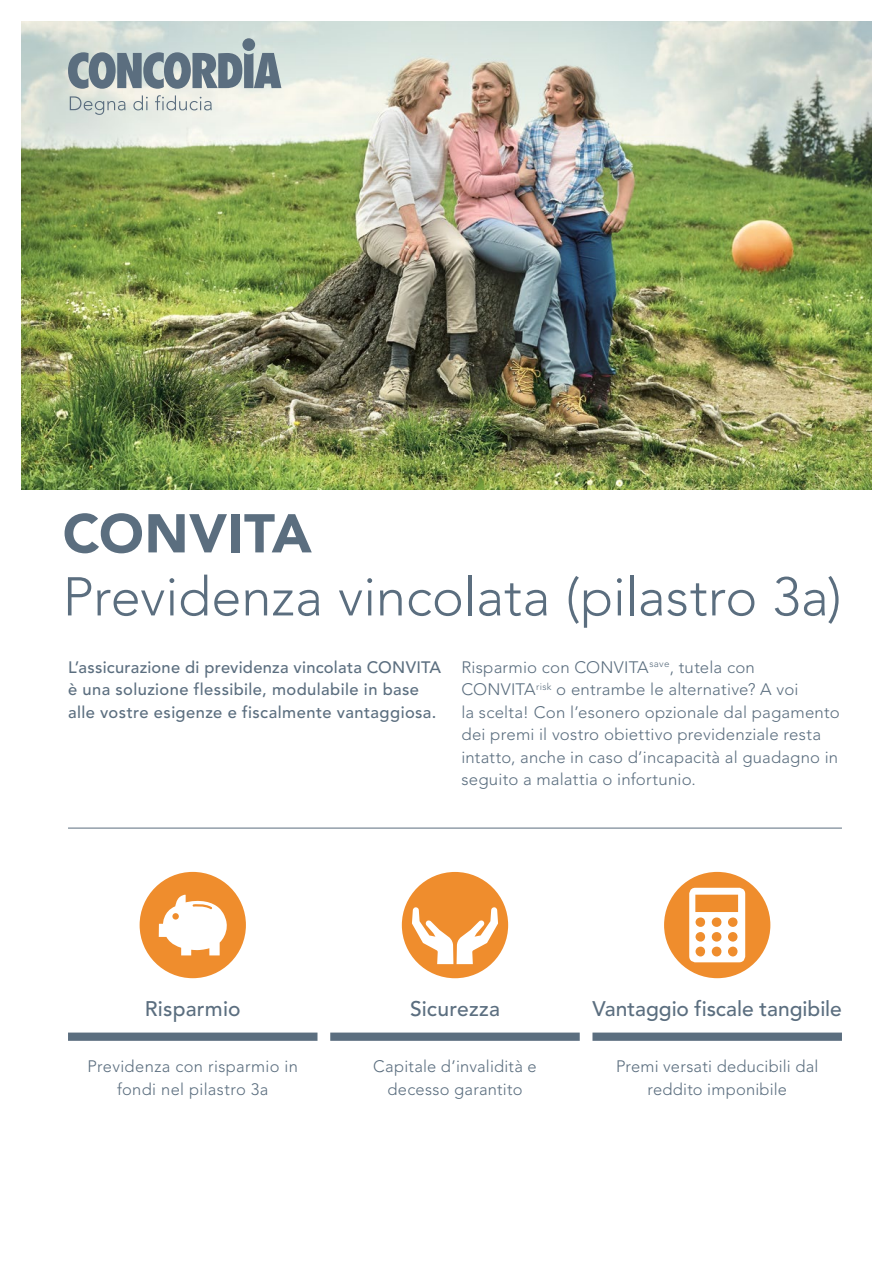
<style>
.page{position:relative;width:893px;height:1263px;background:#fff}
.page>*{position:absolute;margin:0;border:0;box-sizing:border-box;transform-origin:0 0}
.t1{font:300 54px "Avenir LT Std";color:#5b6e7f}
.t2{font:900 54px "Avenir";letter-spacing:.01em;color:#5b6e7f}
.t3{font:500 21px "Avenir";letter-spacing:.005em;color:#5b6e7f}
.t4{font:300 16.5px/22.5px "Avenir LT Std";letter-spacing:.015em;color:#5b6e7f;text-align:center}
.t5{font:500 16.5px/22.5px "Avenir";letter-spacing:.02em;color:#5b6e7f}
</style>
<div class="page">
<img style="left:21px;top:21px;width:851px;height:468px">
<svg style="left:68px;top:52px;width:213px;height:37px;background:#85949e"></svg>
<div style="left:242px;top:38px;width:13px;height:13px;background:#5b6e7f;border-radius:50%"></div>
<svg style="left:70px;top:96px;width:56px;height:19px"></svg>
<svg style="left:133px;top:95px;width:15px;height:15px"></svg>
<svg style="left:155px;top:95px;width:57px;height:15px"></svg>
<hr style="left:68px;top:828px;width:774px;height:1px;background:#5b6e7f">
<div style="left:592px;top:1032px;width:250px;height:9px;background:#5b6e7f"></div>
<div style="left:664px;top:872px;width:106px;height:106px;background:#ef8d2d;border-radius:50%"></div>
<svg style="left:689px;top:888px;width:56px;height:74px"></svg>
<div style="left:68px;top:1032px;width:249px;height:9px;background:#5b6e7f"></div>
<div style="left:330px;top:1032px;width:250px;height:9px;background:#5b6e7f"></div>
<div style="left:140px;top:872px;width:106px;height:106px;background:#ef8d2d;border-radius:50%"></div>
<svg style="left:159px;top:895px;width:68px;height:60px"></svg>
<div style="left:402px;top:872px;width:106px;height:106px;background:#ef8d2d;border-radius:50%"></div>
<svg style="left:412px;top:907px;width:86px;height:57px"></svg>
<h1 class="t2" style="left:63px;top:501px;width:250px">CONVITA</h1>
<h1 class="t1" style="left:63px;top:565px;width:780px">Previdenza vincolata (pilastro 3a)</h1>
<p class="t5" style="left:68px;top:656px;width:375px">L’assicurazione di previdenza vincolata CONVITA è una soluzione flessibile, modulabile in base alle vostre esigenze e fiscalmente vantaggiosa.</p>
<p class="t4" style="left:461px;top:656px;width:380px;text-align:left">Risparmio con CONVITA<sup>save</sup>, tutela con CONVITA<sup>risk</sup> o entrambe le alternative? A voi<br>la scelta! Con l’esonero opzionale dal pagamento dei premi il vostro obiettivo previdenziale resta intatto, anche in caso d’incapacità al guadagno in seguito a malattia o infortunio.</p>
<p class="t3" style="left:145px;top:996px;width:97px">Risparmio</p>
<p class="t4" style="left:88px;top:1055px;width:212px">Previdenza con risparmio in fondi nel pilastro 3a</p>
<p class="t3" style="left:410px;top:996px;width:91px">Sicurezza</p>
<p class="t4" style="left:373px;top:1055px;width:165px">Capitale d’invalidità e decesso garantito</p>
<p class="t3" style="left:592px;top:996px;width:251px">Vantaggio fiscale tangibile</p>
<p class="t4" style="left:616px;top:1055px;width:204px">Premi versati deducibili dal reddito imponibile</p>
</div>
